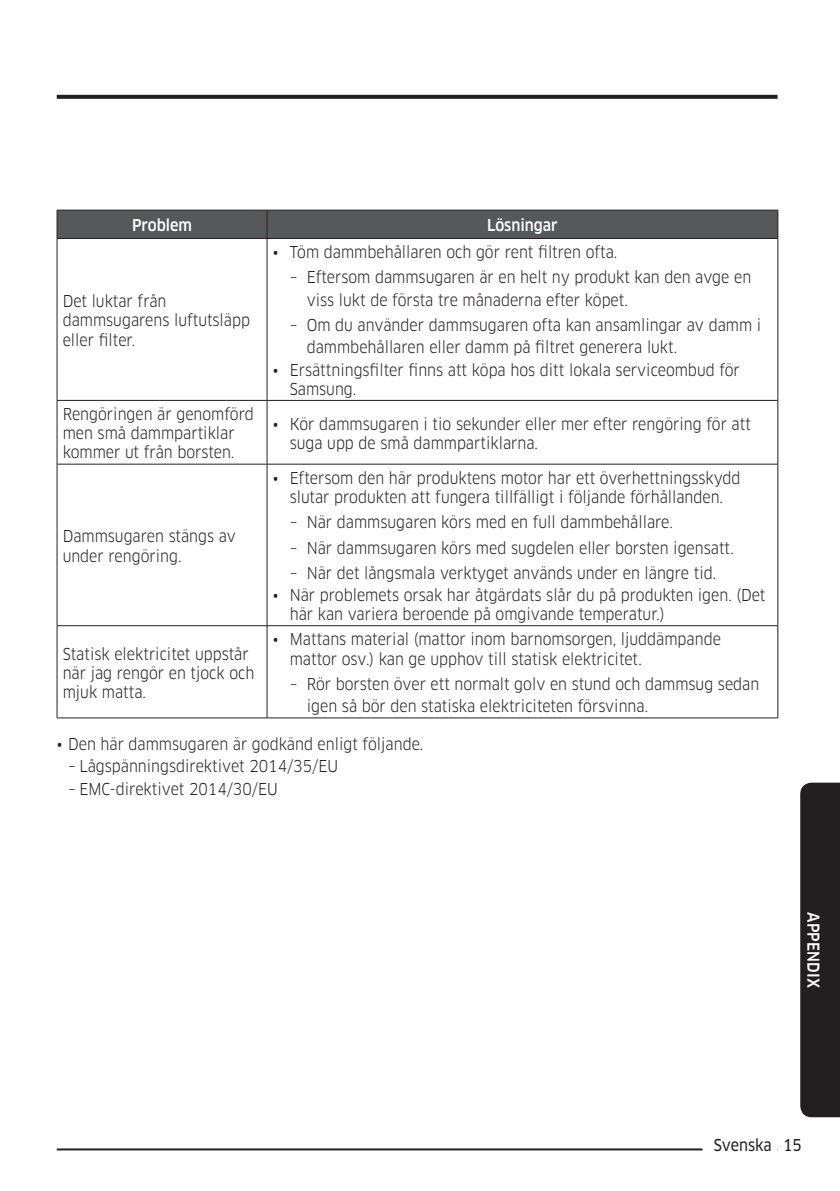
<style>
.page{position:relative;width:840px;height:1191px;background:#fff}
.page>*{position:absolute;margin:0;border:0;box-sizing:border-box;transform-origin:0 0}
.t1{font:16px/19.2px "Samsung Clan Pro";color:#231f20;scale:.9 1}
.t2{font:500 16px "Samsung Clan Pro";color:#fff;scale:.9 1}
.t3{font:16px "Samsung Clan Pro News";color:#231f20;scale:.9 1}
</style>
<div class="page">
<svg style="left:800px;top:782px;width:39px;height:335px;background:#282526"></svg>
<div style="left:57px;top:210px;width:721px;height:28px;background:#57585a"></div>
<hr style="left:57px;top:238px;width:210px;height:1px;background:#231f20">
<hr style="left:57px;top:239px;width:1px;height:161px;background:#231f20">
<hr style="left:267px;top:238px;width:510px;height:1px;background:#231f20">
<hr style="left:266px;top:239px;width:1px;height:161px;background:#231f20">
<hr style="left:777px;top:239px;width:1px;height:161px;background:#231f20">
<hr style="left:57px;top:400px;width:210px;height:1px;background:#231f20">
<hr style="left:57px;top:401px;width:1px;height:63px;background:#231f20">
<hr style="left:267px;top:400px;width:510px;height:1px;background:#231f20">
<hr style="left:266px;top:401px;width:1px;height:63px;background:#231f20">
<hr style="left:777px;top:401px;width:1px;height:63px;background:#231f20">
<hr style="left:57px;top:464px;width:210px;height:1px;background:#231f20">
<hr style="left:57px;top:464px;width:1px;height:161px;background:#231f20">
<hr style="left:267px;top:464px;width:510px;height:1px;background:#231f20">
<hr style="left:266px;top:464px;width:1px;height:161px;background:#231f20">
<hr style="left:777px;top:464px;width:1px;height:161px;background:#231f20">
<hr style="left:57px;top:625px;width:210px;height:1px;background:#231f20">
<hr style="left:57px;top:626px;width:1px;height:91px;background:#231f20">
<hr style="left:267px;top:625px;width:510px;height:1px;background:#231f20">
<hr style="left:266px;top:626px;width:1px;height:91px;background:#231f20">
<hr style="left:777px;top:626px;width:1px;height:91px;background:#231f20">
<hr style="left:57px;top:717px;width:210px;height:1px;background:#231f20">
<hr style="left:267px;top:717px;width:510px;height:1px;background:#231f20">
<svg style="left:57px;top:95px;width:720px;height:4px;background:#2c2829"></svg>
<hr style="left:57px;top:1148px;width:720px;height:2px;background:#231f20">
<div style="left:702px;top:1145px;width:75px;height:6px;background:#fff"></div>
<p class="t2" style="left:132px;top:216px;width:68px">Problem</p>
<p class="t2" style="left:487px;top:216px;width:80px">Lösningar</p>
<p class="t1" style="left:63px;top:292px;width:209px">Det luktar från dammsugarens luftutsläpp eller filter.</p>
<p class="t1" style="left:272px;top:243px;width:384px">• Töm dammbehållaren och gör rent filtren ofta.</p>
<p class="t1" style="left:306px;top:266px;width:495px;line-height:22.4px;text-indent:-17px">– Eftersom dammsugaren är en helt ny produkt kan den avge en viss lukt de första tre månaderna efter köpet.</p>
<p class="t1" style="left:306px;top:314px;width:506px;line-height:22.4px;text-indent:-17px">– Om du använder dammsugaren ofta kan ansamlingar av damm i dammbehållaren eller damm på filtret generera lukt.</p>
<p class="t1" style="left:289px;top:360px;width:501px;text-indent:-17px">• Ersättningsfilter finns att köpa hos ditt lokala serviceombud för<br>Samsung.</p>
<p class="t1" style="left:63px;top:404px;width:214px">Rengöringen är genomförd men små dammpartiklar kommer ut från borsten.</p>
<p class="t1" style="left:289px;top:414px;width:513px;text-indent:-17px">• Kör dammsugaren i tio sekunder eller mer efter rengöring för att suga upp de små dammpartiklarna.</p>
<p class="t1" style="left:63px;top:527px;width:194px">Dammsugaren stängs av under rengöring.</p>
<p class="t1" style="left:272px;top:468px;width:521px;text-align:center">• Eftersom den här produktens motor har ett överhettningsskydd slutar produkten att fungera tillfälligt i följande förhållanden.</p>
<p class="t1" style="left:289px;top:513px;width:427px">– När dammsugaren körs med en full dammbehållare.</p>
<p class="t1" style="left:289px;top:538px;width:494px">– När dammsugaren körs med sugdelen eller borsten igensatt.</p>
<p class="t1" style="left:289px;top:563px;width:475px">– När det långsmala verktyget används under en längre tid.</p>
<p class="t1" style="left:289px;top:585px;width:529px;text-indent:-17px">• När problemets orsak har åtgärdats slår du på produkten igen. (Det här kan variera beroende på omgivande temperatur.)</p>
<p class="t1" style="left:289px;top:630px;width:480px;text-indent:-17px">• Mattans material (mattor inom barnomsorgen, ljuddämpande mattor osv.) kan ge upphov till statisk elektricitet.</p>
<p class="t1" style="left:306px;top:672px;width:504px;line-height:22.4px;text-indent:-17px">– Rör borsten över ett normalt golv en stund och dammsug sedan igen så bör den statiska elektriciteten försvinna.</p>
<p class="t1" style="left:57px;top:734px;width:408px">• Den här dammsugaren är godkänd enligt följande.</p>
<p class="t1" style="left:68px;top:757px;width:301px">– Lågspänningsdirektivet 2014/35/EU</p>
<p class="t1" style="left:68px;top:779px;width:234px">– EMC-direktivet 2014/30/EU</p>
<p class="t1" style="left:63px;top:644px;width:214px">Statisk elektricitet uppstår när jag rengör en tjock och mjuk matta.</p>
<p class="t2" style="left:822px;top:912px;width:86px;rotate:90deg">APPENDIX</p>
<p class="t3" style="left:713px;top:1136px;width:99px">Svenska 15</p>
</div>
